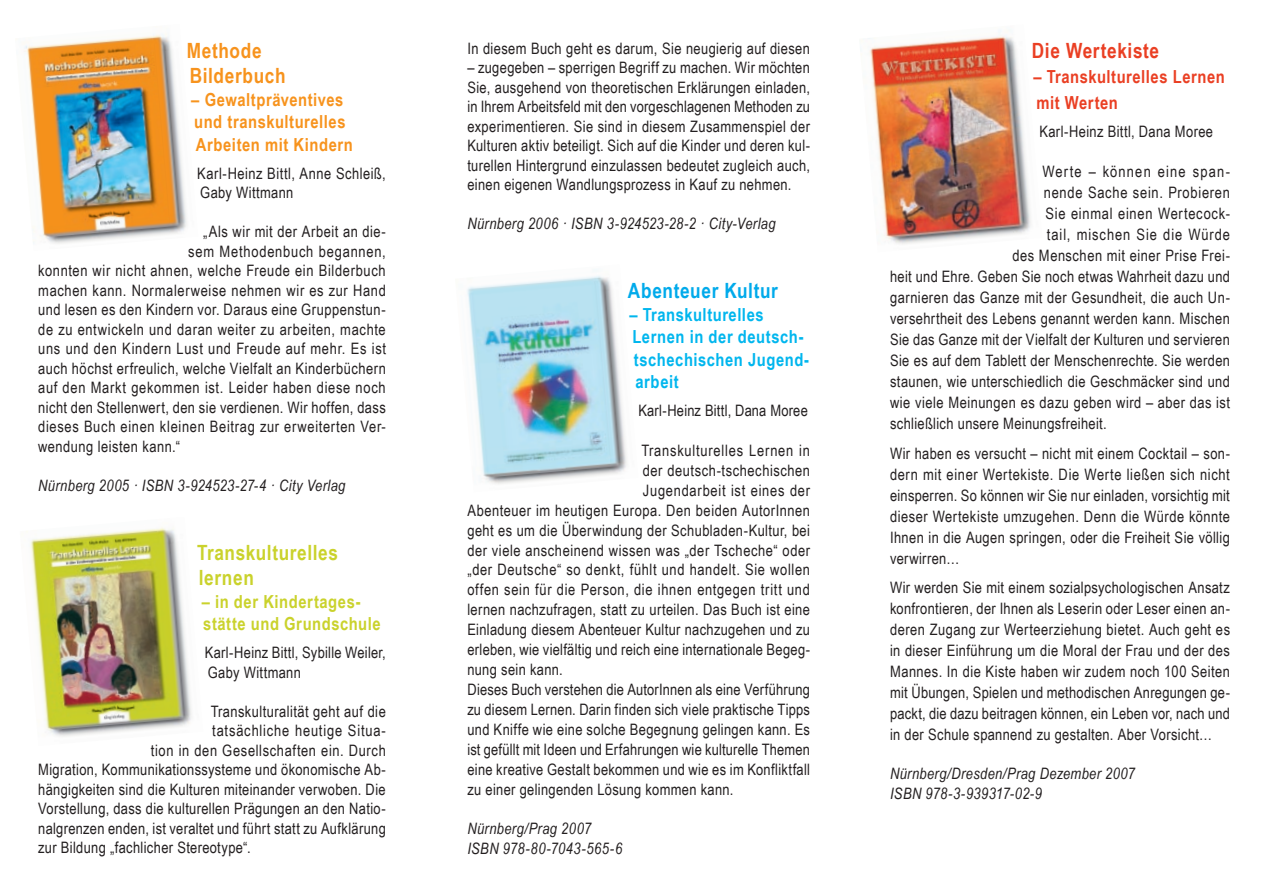
<style>
.page{position:relative;width:1263px;height:893px;background:#fff}
.page>*{position:absolute;margin:0;border:0;box-sizing:border-box;transform-origin:0 0}
.t1{font:700 21px/25.5px "Arial Narrow";letter-spacing:.03em;color:#cad22c}
.t2{font:700 21px/25.5px "Arial Narrow";letter-spacing:.03em;color:#f7931d}
.t3{font:700 21px "Arial Narrow";letter-spacing:.03em;color:#00aaeb}
.t4{font:700 21px "Arial Narrow";letter-spacing:.03em;color:#ea3f23}
.t5{font:700 18px/22.5px "Arial Narrow";letter-spacing:.03em;color:#00b6ee}
.t6{font:700 18px/22.5px "Arial Narrow";letter-spacing:.03em;color:#f7931d}
.t7{font:700 18px/22.5px "Arial Narrow";letter-spacing:.03em;color:#cad22c}
.t8{font:700 18px/25.5px "Arial Narrow";letter-spacing:.03em;color:#ea3f23}
.t9{font:15.75px/21px "Arial Narrow";letter-spacing:.025em;color:#231f20;text-align:justify}
.t10{font:15.75px "Arial Narrow";letter-spacing:.045em;color:#231f20}
.t11{font:italic 15.75px/19.5px "Arial Narrow";letter-spacing:.02em;color:#231f20}
.t12{font:15.75px "Arial Narrow";letter-spacing:.05em;color:#231f20}
.t13{font:15.75px "Arial Narrow";letter-spacing:.06em;color:#231f20}
.t14{font:15.75px "Arial Narrow";letter-spacing:.075em;color:#231f20}
</style>
<div class="page">
<img style="left:24px;top:34px;width:163px;height:210px">
<img style="left:26px;top:527px;width:166px;height:210px">
<img style="left:868px;top:30px;width:163px;height:214px">
<img style="left:467px;top:276px;width:160px;height:208px">
<h1 class="t2" style="left:187px;top:37px;width:100px">Methode<br>Bilderbuch</h1>
<p class="t6" style="left:191px;top:87px;width:163px">– Gewaltpräventives und transkulturelles<br>Arbeiten mit Kindern</p>
<p class="t9" style="left:197px;top:163px;width:190px;line-height:19.5px">Karl-Heinz Bittl, Anne Schleiß,<br>Gaby Wittmann</p>
<p class="t9" style="left:203px;top:221px;width:184px">„Als wir mit der Arbeit an die-</p>
<p class="t10" style="left:188px;top:240px;width:199px">sem Methodenbuch begannen,</p>
<p class="t9" style="left:38px;top:260px;width:349px">konnten wir nicht ahnen, welche Freude ein Bilderbuch</p>
<p class="t9" style="left:38px;top:279px;width:349px">machen kann. Normalerweise nehmen wir es zur Hand</p>
<p class="t9" style="left:38px;top:299px;width:349px">und lesen es den Kindern vor. Daraus eine Gruppenstun-</p>
<p class="t9" style="left:38px;top:318px;width:349px">de zu entwickeln und daran weiter zu arbeiten, machte</p>
<p class="t10" style="left:38px;top:337px;width:349px">uns und den Kindern Lust und Freude auf mehr. Es ist</p>
<p class="t9" style="left:38px;top:357px;width:349px">auch höchst erfreulich, welche Vielfalt an Kinderbüchern</p>
<p class="t10" style="left:38px;top:376px;width:349px">auf den Markt gekommen ist. Leider haben diese noch</p>
<p class="t9" style="left:38px;top:396px;width:349px">nicht den Stellenwert, den sie verdienen. Wir hoffen, dass</p>
<p class="t9" style="left:38px;top:416px;width:349px">dieses Buch einen kleinen Beitrag zur erweiterten Ver-</p>
<p class="t9" style="left:38px;top:435px;width:143px">wendung leisten kann.“</p>
<p class="t11" style="left:38px;top:475px;width:309px">Nürnberg 2005 · ISBN 3-924523-27-4 · City Verlag</p>
<h1 class="t1" style="left:197px;top:538px;width:142px">Transkulturelles lernen</h1>
<p class="t7" style="left:202px;top:589px;width:180px">– in der Kindertages&shy;stätte und Grundschule</p>
<p class="t9" style="left:205px;top:642px;width:183px;line-height:19.5px">Karl-Heinz Bittl, Sybille Weiler,<br>Gaby Wittmann</p>
<p class="t9" style="left:211px;top:700px;width:177px">Transkulturalität geht auf die</p>
<p class="t12" style="left:212px;top:719px;width:175px">tatsächliche heutige Situa-</p>
<p class="t9" style="left:151px;top:739px;width:237px">tion in den Gesellschaften ein. Durch</p>
<p class="t9" style="left:38px;top:758px;width:349px">Migration, Kommunikationssysteme und ökonomische Ab-</p>
<p class="t9" style="left:38px;top:778px;width:349px">hängigkeiten sind die Kulturen miteinander verwoben. Die</p>
<p class="t9" style="left:38px;top:797px;width:349px">Vorstellung, dass die kulturellen Prägungen an den Natio-</p>
<p class="t9" style="left:38px;top:817px;width:349px">nalgrenzen enden, ist veraltet und führt statt zu Aufklärung</p>
<p class="t9" style="left:38px;top:836px;width:214px">zur Bildung „fachlicher Stereotype“.</p>
<p class="t9" style="left:467px;top:37px;width:344px">In diesem Buch geht es darum, Sie neugierig auf diesen</p>
<p class="t9" style="left:467px;top:58px;width:344px;line-height:19.5px">– zugegeben – sperrigen Begriff zu machen. Wir möchten Sie, ausgehend von theoretischen Erklärungen einladen, in Ihrem Arbeitsfeld mit den vorgeschlagenen Methoden zu experimentieren. Sie sind in diesem Zusammenspiel der Kulturen aktiv beteiligt. Sich auf die Kinder und deren kul&shy;turellen Hintergrund einzulassen bedeutet zugleich auch, einen eigenen Wandlungsprozess in Kauf zu nehmen.</p>
<p class="t11" style="left:467px;top:214px;width:310px">Nürnberg 2006 · ISBN 3-924523-28-2 · City-Verlag</p>
<h1 class="t3" style="left:628px;top:275px;width:151px">Abenteuer Kultur</h1>
<p class="t5" style="left:629px;top:302px;width:181px">– Transkulturelles<br>Lernen in der deutsch&shy;tschechischen Jugend&shy;arbeit</p>
<p class="t9" style="left:638px;top:400px;width:171px">Karl-Heinz Bittl, Dana Moree</p>
<p class="t12" style="left:641px;top:439px;width:170px">Transkulturelles Lernen in</p>
<p class="t9" style="left:643px;top:459px;width:169px">der deutsch-tschechischen</p>
<p class="t10" style="left:643px;top:479px;width:169px">Jugendarbeit ist eines der</p>
<p class="t9" style="left:467px;top:499px;width:344px">Abenteuer im heutigen Europa. Den beiden AutorInnen</p>
<p class="t9" style="left:467px;top:519px;width:344px">geht es um die Überwindung der Schubladen-Kultur, bei</p>
<p class="t9" style="left:467px;top:539px;width:344px">der viele anscheinend wissen was „der Tscheche“ oder</p>
<p class="t9" style="left:467px;top:559px;width:344px">„der Deutsche“ so denkt, fühlt und handelt. Sie wollen</p>
<p class="t9" style="left:467px;top:579px;width:344px">offen sein für die Person, die ihnen entgegen tritt und</p>
<p class="t9" style="left:467px;top:599px;width:344px">lernen nachzufragen, statt zu urteilen. Das Buch ist eine</p>
<p class="t9" style="left:467px;top:619px;width:344px">Einladung diesem Abenteuer Kultur nachzugehen und zu</p>
<p class="t9" style="left:467px;top:639px;width:344px">erleben, wie vielfältig und reich eine internationale Begeg-</p>
<p class="t9" style="left:467px;top:659px;width:97px">nung sein kann.</p>
<p class="t9" style="left:467px;top:679px;width:344px">Dieses Buch verstehen die AutorInnen als eine Verführung</p>
<p class="t9" style="left:467px;top:698px;width:344px">zu diesem Lernen. Darin finden sich viele praktische Tipps</p>
<p class="t9" style="left:467px;top:718px;width:344px">und Kniffe wie eine solche Begegnung gelingen kann. Es</p>
<p class="t9" style="left:467px;top:738px;width:344px">ist gefüllt mit Ideen und Erfahrungen wie kulturelle Themen</p>
<p class="t9" style="left:467px;top:758px;width:344px">eine kreative Gestalt bekommen und wie es im Konfliktfall</p>
<p class="t9" style="left:467px;top:778px;width:268px">zu einer gelingenden Lösung kommen kann.</p>
<p class="t11" style="left:467px;top:818px;width:156px">Nürnberg/Prag 2007<br>ISBN 978-80-7043-565-6</p>
<h1 class="t4" style="left:1032px;top:35px;width:129px">Die Wertekiste</h1>
<p class="t8" style="left:1033px;top:63px;width:193px">– Transkulturelles Lernen mit Werten</p>
<p class="t9" style="left:1039px;top:120px;width:175px">Karl-Heinz Bittl, Dana Moree</p>
<p class="t14" style="left:1042px;top:160px;width:189px">Werte – können eine span-</p>
<p class="t10" style="left:1044px;top:181px;width:188px">nende Sache sein. Probieren</p>
<p class="t10" style="left:1045px;top:202px;width:186px">Sie einmal einen Wertecock-</p>
<p class="t13" style="left:1047px;top:223px;width:185px">tail, mischen Sie die Würde</p>
<p class="t9" style="left:1012px;top:245px;width:219px">des Menschen mit einer Prise Frei-</p>
<p class="t9" style="left:890px;top:266px;width:341px">heit und Ehre. Geben Sie noch etwas Wahrheit dazu und</p>
<p class="t9" style="left:890px;top:287px;width:341px">garnieren das Ganze mit der Gesundheit, die auch Un-</p>
<p class="t9" style="left:890px;top:308px;width:341px">versehrtheit des Lebens genannt werden kann. Mischen</p>
<p class="t9" style="left:890px;top:329px;width:341px">Sie das Ganze mit der Vielfalt der Kulturen und servieren</p>
<p class="t9" style="left:890px;top:350px;width:341px">Sie es auf dem Tablett der Menschenrechte. Sie werden</p>
<p class="t9" style="left:890px;top:371px;width:341px">staunen, wie unterschiedlich die Geschmäcker sind und</p>
<p class="t9" style="left:890px;top:392px;width:341px">wie viele Meinungen es dazu geben wird – aber das ist</p>
<p class="t9" style="left:890px;top:413px;width:218px">schließlich unsere Meinungsfreiheit.</p>
<p class="t9" style="left:890px;top:442px;width:341px">Wir haben es versucht – nicht mit einem Cocktail – son&shy;dern mit einer Wertekiste. Die Werte ließen sich nicht einsperren. So können wir Sie nur einladen, vorsichtig mit dieser Wertekiste umzugehen. Denn die Würde könnte Ihnen in die Augen springen, oder die Freiheit Sie völlig verwirren…</p>
<p class="t9" style="left:890px;top:577px;width:341px">Wir werden Sie mit einem sozialpsychologischen Ansatz konfrontieren, der Ihnen als Leserin oder Leser einen an&shy;deren Zugang zur Werteerziehung bietet. Auch geht es in dieser Einführung um die Moral der Frau und der des Mannes. In die Kiste haben wir zudem noch 100 Seiten mit Übungen, Spielen und methodischen Anregungen ge&shy;packt, die dazu beitragen können, ein Leben vor, nach und in der Schule spannend zu gestalten. Aber Vorsicht…</p>
<p class="t11" style="left:890px;top:764px;width:247px">Nürnberg/Dresden/Prag Dezember 2007<br>ISBN 978-3-939317-02-9</p>
</div>
